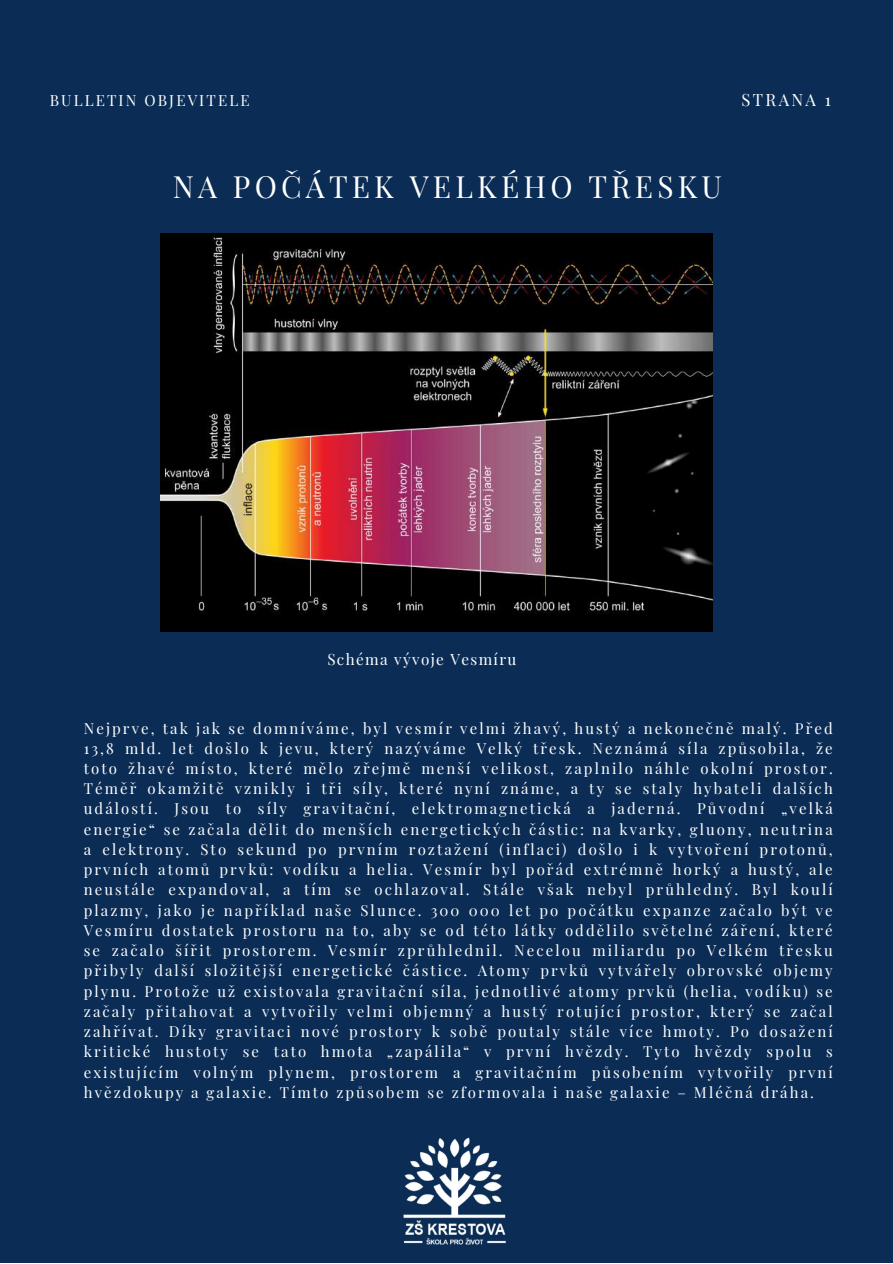
<style>
.page{position:relative;width:893px;height:1264px;background:#fff}
.page>*{position:absolute;margin:0;border:0;box-sizing:border-box;transform-origin:0 0}
.t1{font:30px "Playfair Display";letter-spacing:.14em;color:#fff}
.t2{font:16.65px "Playfair Display";letter-spacing:.14em;color:#fff}
.t3{font:15.3px "Playfair Display";letter-spacing:.09em;color:#fff}
.t4{font:15.15px "Playfair Display";letter-spacing:.14em;color:#fff}
.t5{font:15px/20.2px "Playfair Display";letter-spacing:.14em;color:#fff;text-align:justify}
</style>
<div class="page">
<div style="left:0;top:0;width:892px;height:1262px;background:#0b2d55"></div>
<img style="left:160px;top:233px;width:552px;height:398px">
<img style="left:403px;top:1137px;width:103px;height:108px">
<p class="t4" style="left:50px;top:90px;width:201px">BULLETIN OBJEVITELE</p>
<p class="t2" style="left:741px;top:88px;width:91px">STRANA 1</p>
<h1 class="t1" style="left:173px;top:165px;width:550px">NA POČÁTEK VELKÉHO TŘESKU</h1>
<p class="t3" style="left:327px;top:648px;width:191px">Schéma vývoje Vesmíru</p>
<p class="t5" style="left:84px;top:717px;width:750px">Nejprve, tak jak se domníváme, byl vesmír velmi žhavý, hustý a nekonečně malý. Před 13,8 mld. let došlo k jevu, který nazýváme Velký třesk. Neznámá síla způsobila, že toto žhavé místo, které mělo zřejmě menší velikost, zaplnilo náhle okolní prostor.<br>Téměř okamžitě vznikly i tři síly, které nyní známe, a ty se staly hybateli dalších událostí. Jsou to síly gravitační, elektromagnetická a jaderná. Původní „velká energie“ se začala dělit do menších energetických částic: na kvarky, gluony, neutrina a elektrony. Sto sekund po prvním roztažení (inflaci) došlo i k vytvoření protonů, prvních atomů prvků: vodíku a helia. Vesmír byl pořád extrémně horký a hustý, ale neustále expandoval, a tím se ochlazoval. Stále však nebyl průhledný. Byl koulí plazmy, jako je například naše Slunce. 300 000 let po počátku expanze začalo být ve Vesmíru dostatek prostoru na to, aby se od této látky oddělilo světelné záření, které se začalo šířit prostorem. Vesmír zprůhlednil. Necelou miliardu po Velkém třesku přibyly další složitější energetické částice. Atomy prvků vytvářely obrovské objemy plynu. Protože už existovala gravitační síla, jednotlivé atomy prvků (helia, vodíku) se začaly přitahovat a vytvořily velmi objemný a hustý rotující prostor, který se začal zahřívat. Díky gravitaci nové prostory k sobě poutaly stále více hmoty. Po dosažení kritické hustoty se tato hmota „zapálila“ v první hvězdy. Tyto hvězdy spolu s existujícím volným plynem, prostorem a gravitačním působením vytvořily první hvězdokupy a galaxie. Tímto způsobem se zformovala i naše galaxie – Mléčná dráha.</p>
</div>
